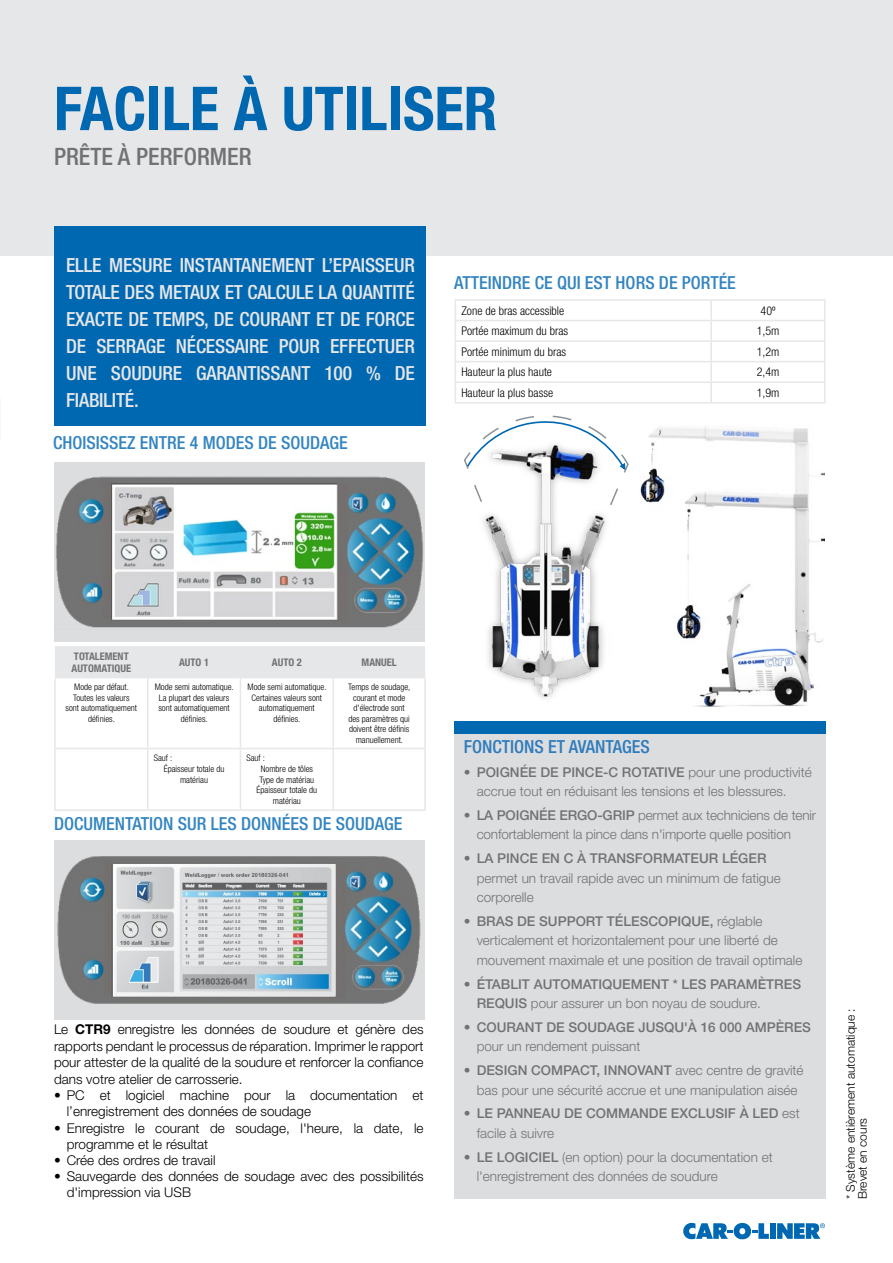
<style>
.page{position:relative;width:893px;height:1263px;background:#fff}
.page>*{position:absolute;margin:0;border:0;box-sizing:border-box;transform-origin:0 0}
.t1{font:700 condensed 60.6px "Helvetica Neue LT Pro";color:#0067b1}
.t2{font:500 condensed 24px "Helvetica Neue LT Pro";color:#717275}
.t3{font:500 condensed 19.5px/27px "Helvetica Neue LT Pro";letter-spacing:-.01em;color:#e6e7e8;text-align:justify}
.t4{font:500 condensed 18px "Helvetica Neue LT Pro";color:#3385c1}
.t5{font:500 condensed 18px "Helvetica Neue LT Pro";color:#2e7bbd}
.t6{font:300 13.5px/19.5px "Helvetica Neue LT Pro";color:#717275}
.t7{font:300 13.5px/16.5px "Helvetica Neue LT Pro";color:#000}
.t8{font:500 13.5px/19.5px "Helvetica Neue LT Pro";color:#717275}
.t9{font:300 condensed 12px "Helvetica Neue LT Pro";color:#000}
.t10{font:300 12px "Helvetica Neue LT Pro";color:#000}
.t11{font:700 condensed 10.5px/12.6px "Helvetica Neue LT Pro";color:#717275}
.t12{font:300 condensed 9px/10.5px "Helvetica Neue LT Pro";color:#000;text-align:center}
.s1{font-weight:700}
.s2{font-weight:500}
.s3{font-weight:300}
</style>
<div class="page">
<div style="left:54px;top:462px;width:370px;height:179px;background:#dcddde"></div>
<div style="left:0;top:0;width:893px;height:255px;background:#e6e7e8"></div>
<svg style="left:683px;top:1223px;width:86px;height:16px"></svg>
<div style="left:770px;top:1223px;width:6px;height:16px;background:#0068b2"></div>
<svg style="left:777px;top:1223px;width:48px;height:16px"></svg>
<div style="left:54px;top:226px;width:372px;height:200px;background:#0067b1"></div>
<img style="left:56px;top:473px;width:369px;height:157px">
<div style="left:55px;top:646px;width:370px;height:32px;background:#e6e7e8"></div>
<hr style="left:54px;top:678px;width:2px;height:70px;background:#e6e7e8">
<hr style="left:147px;top:678px;width:1px;height:70px;background:#e6e7e8">
<hr style="left:240px;top:678px;width:1px;height:70px;background:#e6e7e8">
<hr style="left:332px;top:678px;width:2px;height:70px;background:#e6e7e8">
<hr style="left:424px;top:678px;width:2px;height:70px;background:#e6e7e8">
<hr style="left:54px;top:748px;width:94px;height:1px;background:#e6e7e8">
<hr style="left:54px;top:749px;width:2px;height:60px;background:#e6e7e8">
<hr style="left:148px;top:748px;width:92px;height:1px;background:#e6e7e8">
<hr style="left:147px;top:749px;width:1px;height:60px;background:#e6e7e8">
<hr style="left:240px;top:748px;width:93px;height:1px;background:#e6e7e8">
<hr style="left:240px;top:749px;width:1px;height:60px;background:#e6e7e8">
<hr style="left:333px;top:748px;width:93px;height:1px;background:#e6e7e8">
<hr style="left:332px;top:749px;width:2px;height:60px;background:#e6e7e8">
<hr style="left:424px;top:749px;width:2px;height:60px;background:#e6e7e8">
<hr style="left:54px;top:809px;width:94px;height:2px;background:#e6e7e8">
<hr style="left:148px;top:809px;width:92px;height:2px;background:#e6e7e8">
<hr style="left:240px;top:809px;width:93px;height:2px;background:#e6e7e8">
<hr style="left:333px;top:809px;width:93px;height:2px;background:#e6e7e8">
<div style="left:455px;top:732px;width:371px;height:467px;background:#dcddde"></div>
<div style="left:54px;top:840px;width:370px;height:179px;background:#dcddde"></div>
<div style="left:455px;top:721px;width:371px;height:12px;background:#0067b1"></div>
<img style="left:640px;top:427px;width:185px;height:280px">
<img style="left:488px;top:663px;width:115px;height:36px">
<svg style="left:464px;top:415px;width:165px;height:248px"></svg>
<hr style="left:455px;top:299px;width:256px;height:2px;background:#e6e7e8">
<hr style="left:711px;top:299px;width:115px;height:2px;background:#e6e7e8">
<hr style="left:455px;top:320px;width:256px;height:1px;background:#e6e7e8">
<hr style="left:711px;top:320px;width:115px;height:1px;background:#e6e7e8">
<hr style="left:455px;top:340px;width:256px;height:2px;background:#e6e7e8">
<hr style="left:711px;top:340px;width:115px;height:2px;background:#e6e7e8">
<hr style="left:455px;top:361px;width:256px;height:1px;background:#e6e7e8">
<hr style="left:711px;top:361px;width:115px;height:1px;background:#e6e7e8">
<hr style="left:455px;top:381px;width:256px;height:2px;background:#e6e7e8">
<svg style="left:455px;top:301px;width:1px;height:101px"></svg>
<hr style="left:711px;top:381px;width:115px;height:2px;background:#e6e7e8">
<svg style="left:710px;top:301px;width:2px;height:101px"></svg>
<svg style="left:824px;top:301px;width:2px;height:101px"></svg>
<hr style="left:455px;top:402px;width:256px;height:1px;background:#e6e7e8">
<hr style="left:711px;top:402px;width:115px;height:1px;background:#e6e7e8">
<img style="left:57px;top:856px;width:364px;height:148px">
<img style="left:113px;top:864px;width:222px;height:132px">
<p class="t1" style="left:54px;top:72px;width:445px">FACILE À UTILISER</p>
<p class="t2" style="left:54px;top:142px;width:199px">PRÊTE À PERFORMER</p>
<p class="t3" style="left:66px;top:251px;width:350px">ELLE MESURE INSTANTANEMENT L’EPAISSEUR TOTALE DES METAUX ET CALCULE LA QUANTITÉ EXACTE DE TEMPS, DE COURANT ET DE FORCE DE SERRAGE NÉCESSAIRE POUR EFFECTUER UNE SOUDURE GARANTISSANT 100 % DE FIABILITÉ.</p>
<p class="t4" style="left:53px;top:432px;width:296px">CHOISISSEZ ENTRE 4 MODES DE SOUDAGE</p>
<p class="t4" style="left:454px;top:272px;width:283px">ATTEINDRE CE QUI EST HORS DE PORTÉE</p>
<p class="t9" style="left:461px;top:303px;width:104px">Zone de bras accessible</p>
<p class="t9" style="left:761px;top:303px;width:16px">40º</p>
<p class="t9" style="left:461px;top:324px;width:108px">Portée maximum du bras</p>
<p class="t9" style="left:757px;top:324px;width:24px">1,5m</p>
<p class="t9" style="left:461px;top:344px;width:106px">Portée minimum du bras</p>
<p class="t9" style="left:757px;top:344px;width:24px">1,2m</p>
<p class="t9" style="left:461px;top:365px;width:92px">Hauteur la plus haute</p>
<p class="t9" style="left:757px;top:365px;width:24px">2,4m</p>
<p class="t9" style="left:461px;top:386px;width:93px">Hauteur la plus basse</p>
<p class="t9" style="left:757px;top:386px;width:24px">1,9m</p>
<p class="t11" style="left:71px;top:649px;width:61px">TOTALEMENT<br>AUTOMATIQUE</p>
<p class="t11" style="left:179px;top:656px;width:31px">AUTO 1</p>
<p class="t11" style="left:272px;top:656px;width:31px">AUTO 2</p>
<p class="t11" style="left:362px;top:656px;width:37px">MANUEL</p>
<p class="t12" style="left:74px;top:681px;width:56px">Mode par défaut.</p>
<p class="t12" style="left:66px;top:692px;width:73px">Toutes les valeurs sont automatiquement définies.</p>
<p class="t12" style="left:155px;top:681px;width:81px">Mode semi automatique.<br>La plupart des valeurs sont automatiquement définies.</p>
<p class="t12" style="left:247px;top:681px;width:81px">Mode semi automatique.<br>Certaines valeurs sont automatiquement définies.</p>
<p class="t12" style="left:348px;top:681px;width:64px">Temps de soudage, courant et mode d'électrode sont des paramètres qui doivent être définis manuellement.</p>
<p class="t12" style="left:154px;top:752px;width:20px">Sauf :</p>
<p class="t12" style="left:164px;top:763px;width:62px">Épaisseur totale du matériau</p>
<p class="t12" style="left:246px;top:752px;width:20px">Sauf :</p>
<p class="t12" style="left:261px;top:763px;width:54px">Nombre de tôles</p>
<p class="t12" style="left:259px;top:774px;width:56px">Type de matériau</p>
<p class="t12" style="left:257px;top:785px;width:62px">Épaisseur totale du matériau</p>
<p class="t4" style="left:54px;top:813px;width:350px">DOCUMENTATION SUR LES DONNÉES DE SOUDAGE</p>
<p class="t7" style="left:54px;top:1021px;width:371px;text-align:justify">Le <span class="s1">CTR9</span> enregistre les données de soudure et génère des rapports pendant le processus de réparation. Imprimer le rapport pour attester de la qualité de la soudure et renforcer la confiance dans votre atelier de carrosserie.</p>
<p class="t7" style="left:67px;top:1087px;width:358px;text-indent:-13px">• PC et logiciel machine pour la documentation et l’enregistrement des données de soudage</p>
<p class="t7" style="left:67px;top:1119px;width:358px;text-indent:-13px">• Enregistre le courant de soudage, l'heure, la date, le programme et le résultat</p>
<p class="t7" style="left:54px;top:1152px;width:163px">• Crée des ordres de travail</p>
<p class="t7" style="left:67px;top:1168px;width:358px;text-indent:-13px">• Sauvegarde des données de soudage avec des possibilités d'impression via USB</p>
<p class="t5" style="left:464px;top:736px;width:187px">FONCTIONS ET AVANTAGES</p>
<p class="t6" style="left:477px;top:762px;width:337px;text-indent:-13px"><span class="s2">• POIGNÉE DE PINCE-C ROTATIVE</span> pour une productivité accrue tout en réduisant les tensions et les blessures.</p>
<p class="t6" style="left:477px;top:805px;width:341px;text-indent:-13px"><span class="s2">• LA POIGNÉE ERGO-GRIP</span> permet aux techniciens de tenir confortablement la pince dans n'importe quelle position</p>
<p class="t6" style="left:477px;top:848px;width:306px;text-indent:-13px"><span class="s2">• LA PINCE EN C À TRANSFORMATEUR LÉGER </span>permet un travail rapide avec un minimum de fatigue corporelle</p>
<p class="t6" style="left:477px;top:911px;width:327px;text-indent:-13px"><span class="s2">• BRAS DE SUPPORT TÉLESCOPIQUE,</span> réglable verticalement et horizontalement pour une liberté de mouvement maximale et une position de travail optimale</p>
<p class="t8" style="left:477px;top:974px;width:326px;text-indent:-13px">• ÉTABLIT AUTOMATIQUEMENT * LES PARAMÈTRES<br>REQUIS <span class="s3">pour assurer un bon noyau de soudure.</span></p>
<p class="t8" style="left:477px;top:1017px;width:336px;text-indent:-13px">• COURANT DE SOUDAGE JUSQU'À 16 000 AMPÈRES <span class="s3">pour un rendement puissant</span></p>
<p class="t6" style="left:464px;top:1060px;width:341px;text-align:center"><span class="s2">• DESIGN COMPACT, INNOVANT</span> avec centre de gravité bas pour une sécurité accrue et une manipulation aisée</p>
<p class="t8" style="left:477px;top:1104px;width:325px;text-indent:-13px">• LE PANNEAU DE COMMANDE EXCLUSIF À LED <span class="s3">est facile à suivre</span></p>
<p class="t6" style="left:477px;top:1147px;width:298px;text-indent:-13px"><span class="s2">• LE LOGICIEL</span> (en option) pour la documentation et l'enregistrement des données de soudure</p>
<p class="t10" style="left:843px;top:1199px;width:192px;rotate:-90deg">* Système entièrement automatique :</p>
<p class="t10" style="left:855px;top:1199px;width:83px;rotate:-90deg">Brevet en cours</p>
</div>
